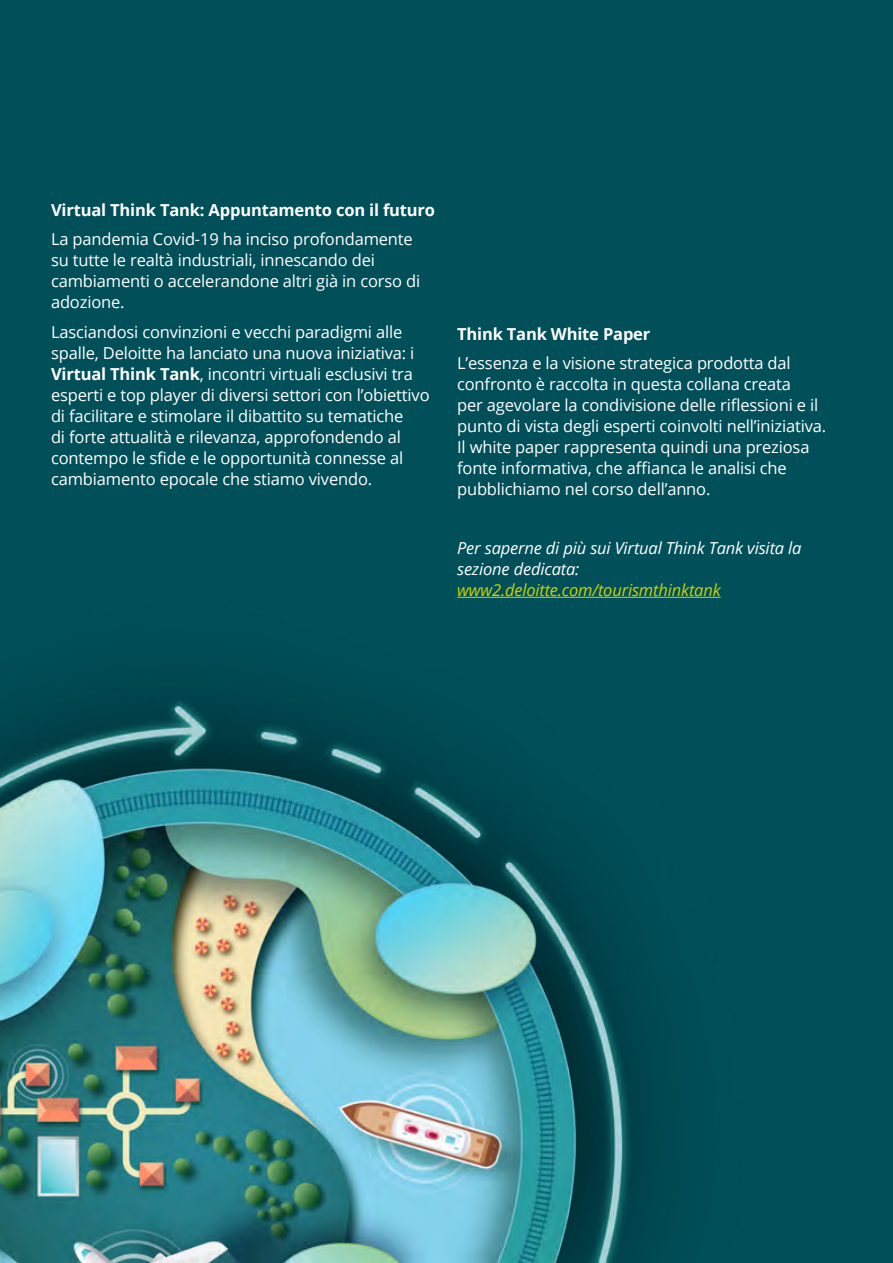
<style>
.page{position:relative;width:893px;height:1263px;background:#004f59}
.page>*{position:absolute;margin:0;border:0;box-sizing:border-box;transform-origin:0 0}
.t1{font:16.5px/21px "Open Sans";letter-spacing:-.01em;color:#fff}
.t2{font:700 16.5px "Open Sans";letter-spacing:-.01em;color:#fff}
.t3{font:italic 16.5px/21px "Open Sans";letter-spacing:-.01em;color:#fff}
.t4{font:italic 16.5px "Open Sans";letter-spacing:-.01em;color:#ccd500}
.s1{font-weight:700}
</style>
<div class="page">
<img style="left:0;top:688px;width:654px;height:575px">
<p class="t2" style="left:51px;top:198px;width:386px">Virtual Think Tank: Appuntamento con il futuro</p>
<p class="t1" style="left:51px;top:228px;width:371px">La pandemia Covid-19 ha inciso profondamente su tutte le realtà industriali, innescando dei cambiamenti o accelerandone altri già in corso di adozione.</p>
<p class="t1" style="left:51px;top:321px;width:380px">Lasciandosi convinzioni e vecchi paradigmi alle spalle, Deloitte ha lanciato una nuova iniziativa: i <span class="s1">Virtual Think Tank</span>, incontri virtuali esclusivi tra esperti e top player di diversi settori con l’obiettivo di facilitare e stimolare il dibattito su tematiche<br>di forte attualità e rilevanza, approfondendo al contempo le sfide e le opportunità connesse al cambiamento epocale che stiamo vivendo.</p>
<p class="t2" style="left:457px;top:322px;width:195px">Think Tank White Paper</p>
<p class="t1" style="left:457px;top:352px;width:371px">L’essenza e la visione strategica prodotta dal confronto è raccolta in questa collana creata<br>per agevolare la condivisione delle riflessioni e il punto di vista degli esperti coinvolti nell’iniziativa.<br>Il white paper rappresenta quindi una preziosa fonte informativa, che affianca le analisi che pubblichiamo nel corso dell’anno.</p>
<p class="t3" style="left:457px;top:537px;width:346px">Per saperne di più sui Virtual Think Tank visita la sezione dedicata:</p>
<p class="t4" style="left:457px;top:579px;width:265px">www2.deloitte.com/tourismthinktank</p>
</div>
